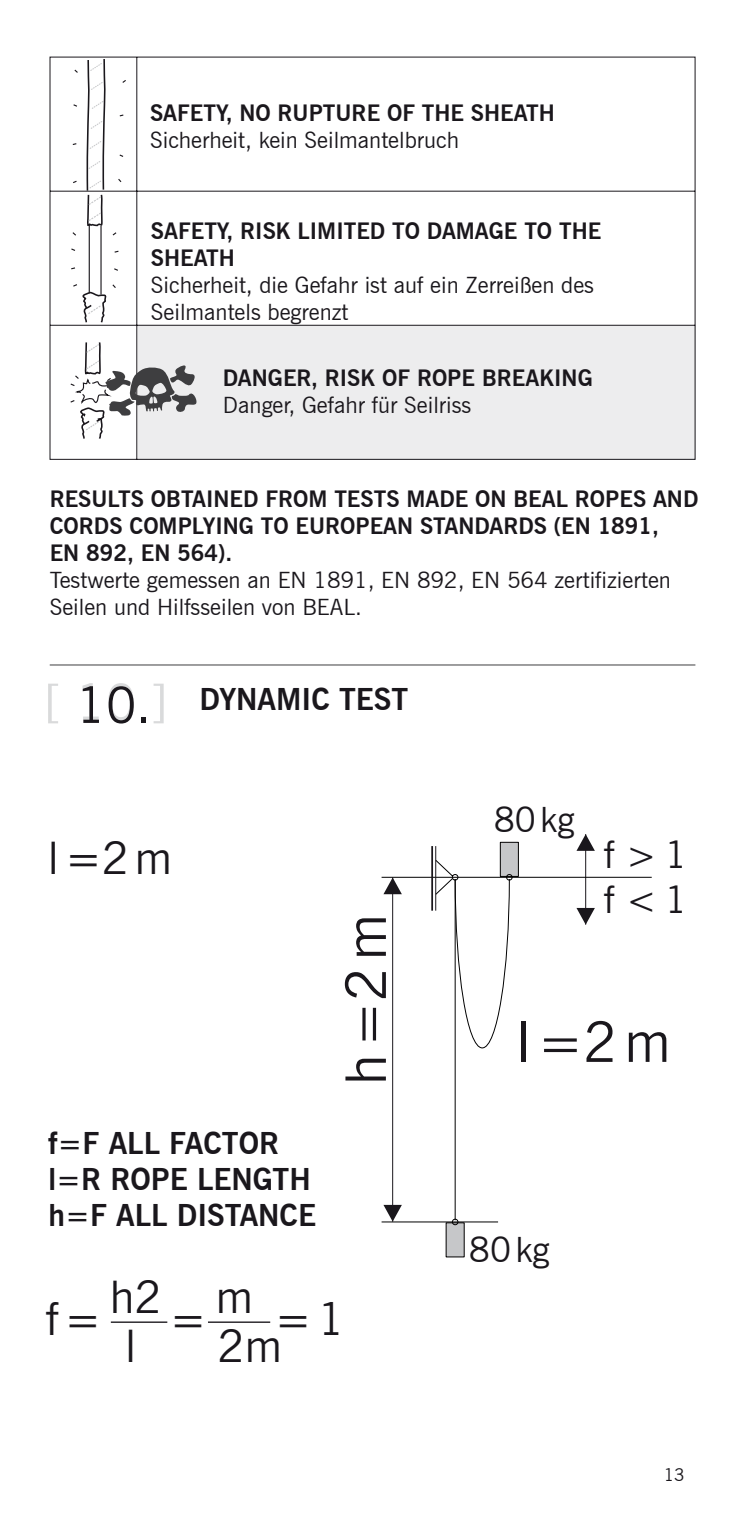
<style>
.page{position:relative;width:738px;height:1531px;background:#fff}
.page>*{position:absolute;margin:0;border:0;box-sizing:border-box;transform-origin:0 0}
.t1{font:55.75px "News Gothic";color:#1a171c}
.t2{font:45px/49.5px "News Gothic";color:#1a171c}
.t3{font:37.5px/45px "News Gothic";color:#1a171c}
.t4{font:35px "News Gothic";color:#1a171c}
.t5{font:700 30px/36px "News Gothic";color:#1a171c}
.t6{font:22.5px/27px "News Gothic";color:#1a171c}
.t7{font:700 22.5px/27px "News Gothic";color:#1a171c}
.t8{font:17.5px "News Gothic";color:#1a171c}
.s1{font-weight:400;font-size:50px;color:#d9dadb}
.s2{font-weight:400;font-size:50px}
</style>
<div class="page">
<svg style="left:49px;top:56px;width:646px;height:404px"></svg>
<hr style="left:50px;top:664px;width:644px;height:1px;background:#3e3e40">
<hr style="left:392px;top:877px;width:1px;height:344px;background:#1a171c">
<svg style="left:383px;top:878px;width:18px;height:16px"></svg>
<svg style="left:383px;top:1205px;width:18px;height:16px"></svg>
<hr style="left:584px;top:834px;width:1px;height:90px;background:#1a171c">
<svg style="left:576px;top:834px;width:18px;height:17px"></svg>
<svg style="left:576px;top:908px;width:18px;height:16px"></svg>
<hr style="left:381px;top:877px;width:270px;height:1px;background:#010000">
<svg style="left:434px;top:841px;width:84px;height:207px"></svg>
<hr style="left:454px;top:879px;width:1px;height:341px;background:#010000">
<svg style="left:445px;top:1222px;width:19px;height:35px"></svg>
<hr style="left:381px;top:1221px;width:116px;height:1px;background:#010000">
<hr style="left:435px;top:846px;width:1px;height:65px;background:#1a171c">
<hr style="left:431px;top:846px;width:1px;height:65px;background:#1a171c">
<div style="left:505px;top:874px;width:7px;height:6px;border:1px solid #010000;border-radius:50%"></div>
<div style="left:451px;top:1218px;width:7px;height:7px;border:1px solid #010000;border-radius:50%"></div>
<hr style="left:111px;top:1321px;width:56px;height:2px;background:#1a171c">
<hr style="left:208px;top:1321px;width:62px;height:2px;background:#1a171c">
<svg style="left:69px;top:340px;width:129px;height:101px"></svg>
<p class="t7" style="left:150px;top:99px;width:406px">SAFETY, NO RUPTURE OF THE SHEATH</p>
<p class="t6" style="left:150px;top:126px;width:310px">Sicherheit, kein Seilmantelbruch</p>
<p class="t7" style="left:151px;top:218px;width:451px">SAFETY, RISK LIMITED TO DAMAGE TO THE<br>SHEATH</p>
<p class="t6" style="left:151px;top:272px;width:444px">Sicherheit, die Gefahr ist auf ein Zerreißen des<br>Seilmantels begrenzt</p>
<p class="t7" style="left:223px;top:364px;width:371px">DANGER, RISK OF ROPE BREAKING</p>
<p class="t6" style="left:223px;top:391px;width:250px">Danger, Gefahr für Seilriss</p>
<p class="t7" style="left:50px;top:485px;width:649px">RESULTS OBTAINED FROM TESTS MADE ON BEAL ROPES AND<br>CORDS COMPLYING TO EUROPEAN STANDARDS (EN 1891,<br>EN 892, EN 564).</p>
<p class="t6" style="left:50px;top:566px;width:622px">Testwerte gemessen an EN 1891, EN 892, EN 564 zertifizierten<br>Seilen und Hilfsseilen von BEAL.</p>
<h3 class="t5" style="left:44px;top:681px;width:365px"><span class="s1">[ 10 ]</span><span class="s2">.</span> DYNAMIC TEST</h3>
<h2 class="t2" style="left:48px;top:833px;width:126px">l=2m</h2>
<h3 class="t5" style="left:48px;top:1125px;width:269px">f=F ALL FACTOR l=R ROPE LENGTH h=F ALL DISTANCE</h3>
<h1 class="t1" style="left:332px;top:1085px;width:173px;rotate:-90deg">h=2m</h1>
<h2 class="t2" style="left:46px;top:1294px;width:57px">f=</h2>
<h2 class="t2" style="left:125px;top:1272px;width:129px;text-indent:-15px">h2 m l</h2>
<h2 class="t2" style="left:274px;top:1294px;width:72px">=1</h2>
<h2 class="t2" style="left:169px;top:1294px;width:39px">=</h2>
<h2 class="t2" style="left:217px;top:1321px;width:66px">2m</h2>
<h3 class="t4" style="left:493px;top:798px;width:82px">80kg</h3>
<h3 class="t3" style="left:603px;top:832px;width:85px">f &gt; 1 f &lt; 1</h3>
<h1 class="t1" style="left:516px;top:1008px;width:156px">l=2m</h1>
<h3 class="t4" style="left:468px;top:1228px;width:82px">80kg</h3>
<p class="t8" style="left:663px;top:1463px;width:23px">13</p>
</div>
